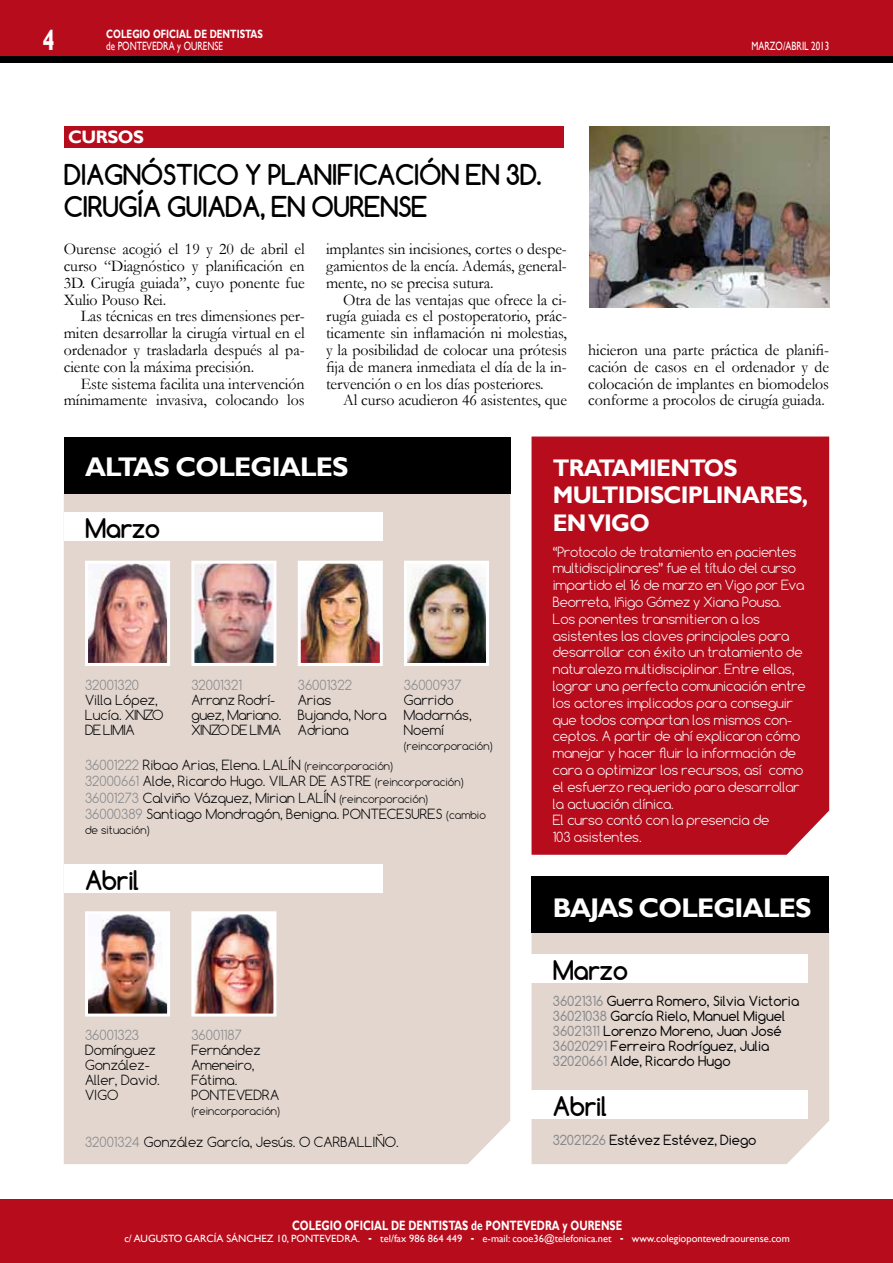
<style>
.page{position:relative;width:893px;height:1263px;background:#fff}
.page>*{position:absolute;margin:0;border:0;box-sizing:border-box;transform-origin:0 0}
.t1{font:700 29.55px "Gill Sans";color:#fff;scale:.75 1}
.t2{font:700 27px/31.5px "Comfortaa";letter-spacing:-.02em;color:#000}
.t3{font:700 27px "Gill Sans";letter-spacing:-.03em;color:#fff}
.t4{font:700 25.5px "Comfortaa";letter-spacing:-.02em;color:#000}
.t5{font:700 24px "Gill Sans";letter-spacing:-.03em;color:#fff}
.t6{font:700 18px "Gill Sans";color:#fff}
.t7{font:16.35px/16.8px "Garamond";letter-spacing:-.005em;color:#000;text-align:justify}
.t8{font:700 13.5px "Gill Sans";color:#fff;scale:.75 1}
.t9{font:300 13.2px/16.8px "Comfortaa";letter-spacing:-.01em;color:#fff}
.t10{font:300 13.2px/15px "Comfortaa";color:#000}
.t11{font:13.2px/15px "Comfortaa";color:#000}
.t12{font:300 13.2px "Comfortaa";color:#87888a}
.t13{font:300 13.2px/15px "Comfortaa";letter-spacing:-.02em;color:#000}
.t14{font:12px "Gill Sans";color:#fff;scale:.75 1}
.t15{font:700 12px "Gill Sans";color:#fff;scale:.75 1}
.t16{font:10.5px "Gill Sans";color:#fff}
.t17{font:300 10.5px "Comfortaa";color:#000}
.s1{color:#87888a}
.s2{font-size:10.5px}
.s3{font-weight:700;font-size:13.5px}
</style>
<div class="page">
<div style="left:0;top:0;width:893px;height:60px;background:#b70c1c"></div>
<div style="left:0;top:57px;width:893px;height:6px;background:#000"></div>
<div style="left:0;top:1200px;width:893px;height:63px;background:#b70c1c"></div>
<div style="left:64px;top:126px;width:499px;height:21px;background:#b70c1c"></div>
<div style="left:531px;top:932px;width:298px;height:232px;background:#e2d6cf"></div>
<div style="left:531px;top:954px;width:277px;height:29px;background:#fff"></div>
<div style="left:531px;top:1090px;width:277px;height:28px;background:#fff"></div>
<div style="left:531px;top:876px;width:298px;height:56px;background:#000"></div>
<div style="left:64px;top:494px;width:446px;height:670px;background:#e2d6cf"></div>
<img style="left:89px;top:565px;width:77px;height:97px">
<div style="left:85px;top:561px;width:85px;height:105px;border:3px solid #fff"></div>
<img style="left:89px;top:915px;width:77px;height:97px">
<div style="left:85px;top:911px;width:85px;height:105px;border:3px solid #fff"></div>
<img style="left:195px;top:565px;width:77px;height:97px">
<div style="left:191px;top:561px;width:85px;height:105px;border:3px solid #fff"></div>
<img style="left:195px;top:915px;width:77px;height:97px">
<div style="left:191px;top:911px;width:85px;height:105px;border:3px solid #fff"></div>
<img style="left:302px;top:565px;width:77px;height:97px">
<div style="left:298px;top:561px;width:85px;height:105px;border:3px solid #fff"></div>
<img style="left:408px;top:565px;width:77px;height:97px">
<div style="left:404px;top:561px;width:85px;height:105px;border:3px solid #fff"></div>
<div style="left:64px;top:512px;width:319px;height:29px;background:#fff"></div>
<div style="left:64px;top:864px;width:319px;height:28px;background:#fff"></div>
<div style="left:64px;top:437px;width:446px;height:56px;background:#000"></div>
<div style="left:531px;top:436px;width:298px;height:419px;background:#b70c1c"></div>
<img style="left:589px;top:126px;width:240px;height:181px">
<h1 class="t1" style="left:43px;top:22px;width:18px">4</h1>
<p class="t15" style="left:106px;top:27px;width:209px">COLEGIO OFICIAL DE DENTISTAS</p>
<p class="t14" style="left:106px;top:39px;width:40px">de PONTEVED</p>
<p class="t14" style="left:163px;top:39px;width:61px">RA y OURENSE</p>
<p class="t14" style="left:751px;top:39px;width:105px">MARZO/ABRIL 2013</p>
<p class="t6" style="left:68px;top:126px;width:76px">CURSOS</p>
<h2 class="t2" style="left:64px;top:159px;width:479px">DIAGNÓSTICO Y PLANIFICACIÓN EN 3D.<br>CIRUGÍA GUIADA, EN OURENSE</h2>
<p class="t7" style="left:64px;top:240px;width:242px">Ourense acogió el 19 y 20 de abril el curso “Diagnóstico y planificación en 3D. Cirugía guiada”, cuyo ponente fue Xulio Pouso Rei.</p>
<p class="t7" style="left:64px;top:307px;width:242px;text-indent:17px">Las técnicas en tres dimensiones per&shy;miten desarrollar la cirugía virtual en el ordenador y trasladarla después al pa&shy;ciente con la máxima precisión.</p>
<p class="t7" style="left:64px;top:375px;width:242px;text-align:right">Este sistema facilita una intervención mínimamente invasiva, colocando los</p>
<p class="t7" style="left:326px;top:240px;width:242px">implantes sin incisiones, cortes o despe&shy;gamientos de la encía. Además, general&shy;mente, no se precisa sutura.</p>
<p class="t7" style="left:326px;top:291px;width:242px;text-indent:17px">Otra de las ventajas que ofrece la ci&shy;rugía guiada es el postoperatorio, prác&shy;ticamente sin inflamación ni molestias, y la posibilidad de colocar una prótesis fija de manera inmediata el día de la in&shy;tervención o en los días posteriores.</p>
<p class="t7" style="left:343px;top:391px;width:225px">Al curso acudieron 46 asistentes, que</p>
<p class="t7" style="left:588px;top:341px;width:242px">hicieron una parte práctica de planifi&shy;cación de casos en el ordenador y de colocación de implantes en biomodelos conforme a procolos de cirugía guiada.</p>
<h2 class="t3" style="left:85px;top:450px;width:263px">ALTAS COLEGIALES</h2>
<h3 class="t4" style="left:85px;top:512px;width:77px">Marzo</h3>
<p class="t12" style="left:85px;top:676px;width:56px">32001320</p>
<p class="t10" style="left:85px;top:692px;width:80px">Villa López,<br>Lucía. XINZO<br>DE LIMIA</p>
<p class="t12" style="left:191px;top:676px;width:52px">32001321</p>
<p class="t13" style="left:191px;top:692px;width:91px">Arranz Rodrí&shy;guez, Mariano.<br>XINZO DE LIMIA</p>
<p class="t12" style="left:298px;top:676px;width:56px">36001322</p>
<p class="t10" style="left:298px;top:692px;width:90px">Arias<br>Bujanda, Nora<br>Adriana</p>
<p class="t12" style="left:404px;top:676px;width:59px">36000937</p>
<p class="t10" style="left:404px;top:692px;width:69px">Garrido<br>Madarnás,<br>Noemí</p>
<p class="t17" style="left:404px;top:739px;width:90px">(reincorporación)</p>
<p class="t10" style="left:85px;top:756px;width:402px;line-height:16.5px"><span class="s1">36001222</span> Ribao Arias, Elena. LALÍN <span class="s2">(reincorporación)<br></span><span class="s1">32000661</span> Alde, Ricardo Hugo. VILAR DE ASTRE <span class="s2">(reincorporación)<br></span><span class="s1">36001273</span> Calviño Vázquez, Mirian LALÍN <span class="s2">(reincorporación)<br></span><span class="s1">36000389</span> Santiago Mondragón, Benigna. PONTECESURES <span class="s2">(cambio</span></p>
<p class="t17" style="left:85px;top:824px;width:66px">de situación)</p>
<h3 class="t4" style="left:85px;top:864px;width:56px">Abril</h3>
<p class="t12" style="left:85px;top:1027px;width:56px">36001323</p>
<p class="t10" style="left:85px;top:1042px;width:76px">Domínguez<br>González-<br>Aller, David.<br>VIGO</p>
<p class="t12" style="left:191px;top:1027px;width:52px">36001187</p>
<p class="t10" style="left:191px;top:1042px;width:89px">Fernández<br>Ameneiro,<br>Fátima.<br>PONTEVEDRA</p>
<p class="t17" style="left:191px;top:1104px;width:90px">(reincorporación)</p>
<p class="t10" style="left:85px;top:1135px;width:315px"><span class="s1">32001324</span> González García, Jesús. O CARBALLIÑO.</p>
<h3 class="t5" style="left:553px;top:454px;width:33px">TRATAMIENTO</h3>
<h3 class="t5" style="left:724px;top:454px;width:16px">S</h3>
<h3 class="t5" style="left:553px;top:481px;width:126px">MULTIDISCIPLINARE</h3>
<h3 class="t5" style="left:789px;top:481px;width:21px">S,</h3>
<h3 class="t5" style="left:553px;top:508px;width:96px">EN VIGO</h3>
<p class="t9" style="left:553px;top:543px;width:254px">“Protocolo de tratamiento en pacientes multidisciplinares” fue el título del curso impartido el 16 de marzo en Vigo por Eva Beorreta, Iñigo Gómez y Xiana Pousa.<br>Los ponentes transmitieron a los asistentes las claves principales para desarrollar con éxito un tratamiento de naturaleza multidisciplinar. Entre ellas, lograr una perfecta comunicación entre los actores implicados para conseguir que todos compartan los mismos con&shy;ceptos. A partir de ahí explicaron cómo manejar y hacer fluir la información de cara a optimizar los recursos, así como el esfuerzo requerido para desarrollar la actuación clínica.<br>El curso contó con la presencia de<br>103 asistentes.</p>
<h2 class="t3" style="left:553px;top:891px;width:258px">BAJAS COLEGIALES</h2>
<h3 class="t4" style="left:553px;top:954px;width:77px">Marzo</h3>
<p class="t11" style="left:553px;top:993px;width:248px"><span class="s1">36021316</span> Guerra Romero, Silvia Victoria <span class="s1">36021038</span> García Rielo, Manuel Miguel <span class="s1">36021311</span> Lorenzo Moreno, Juan José <span class="s1">36020291</span> Ferreira Rodríguez, Julia <span class="s1">32020661</span> Alde, Ricardo Hugo</p>
<h3 class="t4" style="left:553px;top:1090px;width:56px">Abril</h3>
<p class="t11" style="left:553px;top:1132px;width:205px"><span class="s1">32021226</span> Estévez Estévez, Diego</p>
<p class="t8" style="left:292px;top:1217px;width:441px">COLEGIO OFICIAL DE DENTISTAS DE PONTEVEDRA Y OURENSE</p>
<p class="t16" style="left:124px;top:1232px;width:189px">c/ AUGUSTO GARCÍA SÁNCHEZ 10, PONTEVED</p>
<p class="t16" style="left:344px;top:1232px;width:447px">RA. <span class="s3">-</span> tel/fax 986 864 449 <span class="s3">-</span> e-mail: cooe36@telefonica.net <span class="s3">-</span> www.colegiopontevedraourense.com</p>
</div>
